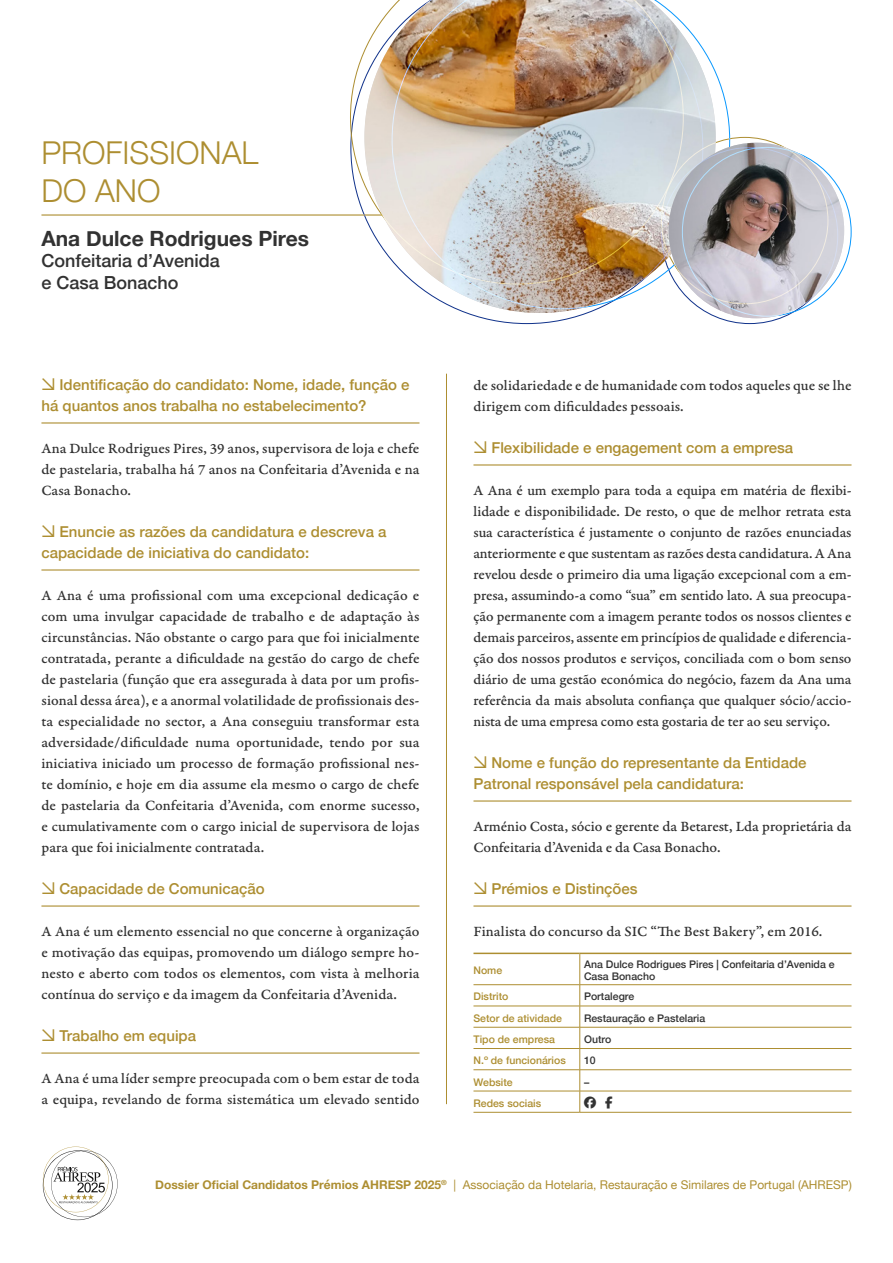
<style>
.page{position:relative;width:893px;height:1263px;background:#fff}
.page>*{position:absolute;margin:0;border:0;box-sizing:border-box;transform-origin:0 0}
.t1{font:300 31.5px/37.8px "Helvetica Neue";color:#ad8e31}
.t2{font:700 21px "Helvetica Neue";color:#323232}
.t3{font:500 18px/21.6px "Helvetica Neue";color:#323232}
.t4{font:15px/21px "Garamond Premr Pro Med Capt";color:#323232;text-align:justify}
.t5{font:500 15px/21px "Helvetica Neue";color:#ad8e31}
.t6{font:12px "Helvetica Neue";color:#ad8e31}
.t7{font:500 10.5px/12.6px "Helvetica Neue";color:#323232}
.t8{font:500 10.5px "Helvetica Neue";color:#ad8e31}
.s1{font-family:"Cooper Hewitt"}
.s2{font-weight:700}
</style>
<div class="page">
<svg style="left:43px;top:1147px;width:75px;height:73px"></svg>
<hr style="left:473px;top:464px;width:378px;height:1px;background:#ad8e31">
<hr style="left:473px;top:800px;width:378px;height:1px;background:#ad8e31">
<hr style="left:473px;top:905px;width:378px;height:1px;background:#ad8e31">
<hr style="left:41px;top:422px;width:378px;height:1px;background:#ad8e31">
<hr style="left:41px;top:569px;width:378px;height:1px;background:#ad8e31">
<hr style="left:41px;top:905px;width:378px;height:1px;background:#ad8e31">
<hr style="left:41px;top:1052px;width:378px;height:1px;background:#ad8e31">
<hr style="left:41px;top:214px;width:409px;height:2px;background:#ad8e31">
<hr style="left:580px;top:954px;width:1px;height:30px;background:#ad8e31">
<hr style="left:473px;top:984px;width:107px;height:1px;background:#ad8e31">
<hr style="left:580px;top:984px;width:271px;height:1px;background:#ad8e31">
<hr style="left:473px;top:1006px;width:107px;height:1px;background:#ad8e31">
<hr style="left:580px;top:1006px;width:271px;height:1px;background:#ad8e31">
<hr style="left:473px;top:1027px;width:107px;height:1px;background:#ad8e31">
<hr style="left:580px;top:1027px;width:271px;height:1px;background:#ad8e31">
<hr style="left:473px;top:1048px;width:107px;height:1px;background:#ad8e31">
<hr style="left:580px;top:1048px;width:271px;height:1px;background:#ad8e31">
<hr style="left:473px;top:1069px;width:107px;height:1px;background:#ad8e31">
<hr style="left:580px;top:1069px;width:271px;height:1px;background:#ad8e31">
<hr style="left:473px;top:1091px;width:107px;height:1px;background:#ad8e31">
<hr style="left:580px;top:1091px;width:271px;height:1px;background:#ad8e31">
<hr style="left:473px;top:1112px;width:107px;height:1px;background:#ad8e31">
<hr style="left:580px;top:1112px;width:271px;height:1px;background:#ad8e31">
<hr style="left:473px;top:952px;width:107px;height:2px;background:#ad8e31">
<hr style="left:580px;top:952px;width:271px;height:2px;background:#ad8e31">
<svg style="left:455px;top:309px;width:248px;height:15px"></svg>
<svg style="left:350px;top:7px;width:42px;height:254px"></svg>
<img style="left:392px;top:0;width:338px;height:309px">
<img style="left:668px;top:143px;width:176px;height:175px;border-radius:88px">
<hr style="left:446px;top:374px;width:1px;height:730px;background:#ad8e31">
<svg style="left:580px;top:985px;width:16px;height:127px"></svg>
<p class="t1" style="left:41px;top:131px;width:219px">PROFISSIONAL<br>DO ANO</p>
<p class="t2" style="left:41px;top:222px;width:269px">Ana Dulce Rodrigues Pires</p>
<p class="t3" style="left:41px;top:249px;width:180px">Confeitaria d’Avenida e Casa Bonacho</p>
<p class="t5" style="left:41px;top:373px;width:370px"><span class="s1">↘</span> Identificação do candidato: Nome, idade, função e há quantos anos trabalha no estabelecimento?</p>
<p class="t4" style="left:41px;top:438px;width:379px">Ana Dulce Rodrigues Pires, 39 anos, supervisora de loja e chefe de pastelaria, trabalha há 7 anos na Confeitaria d’Avenida e na Casa Bonacho.</p>
<p class="t5" style="left:41px;top:520px;width:347px"><span class="s1">↘</span> Enuncie as razões da candidatura e descreva a capacidade de iniciativa do candidato:</p>
<p class="t4" style="left:41px;top:585px;width:380px">A Ana é uma profissional com uma excepcional dedicação e com uma invulgar capacidade de trabalho e de adaptação às circunstâncias. Não obstante o cargo para que foi inicialmente contratada, perante a dificuldade na gestão do cargo de chefe de pastelaria (função que era assegurada à data por um profis&shy;sional dessa área), e a anormal volatilidade de profissionais des&shy;ta especialidade no sector, a Ana conseguiu transformar esta adversidade/dificuldade numa oportunidade, tendo por sua iniciativa iniciado um processo de formação profissional nes&shy;te domínio, e hoje em dia assume ela mesmo o cargo de chefe de pastelaria da Confeitaria d’Avenida, com enorme sucesso, e cumulativamente com o cargo inicial de supervisora de lojas para que foi inicialmente contratada.</p>
<p class="t5" style="left:41px;top:877px;width:225px"><span class="s1">↘</span> Capacidade de Comunicação</p>
<p class="t4" style="left:41px;top:921px;width:380px">A Ana é um elemento essencial no que concerne à organização e motivação das equipas, promovendo um diálogo sempre ho&shy;nesto e aberto com todos os elementos, com vista à melhoria contínua do serviço e da imagem da Confeitaria d’Avenida.</p>
<p class="t5" style="left:41px;top:1024px;width:156px"><span class="s1">↘</span> Trabalho em equipa</p>
<p class="t4" style="left:41px;top:1068px;width:380px">A Ana é uma líder sempre preocupada com o bem estar de toda a equipa, revelando de forma sistemática um elevado sentido</p>
<p class="t4" style="left:473px;top:375px;width:380px">de solidariedade e de humanidade com todos aqueles que se lhe dirigem com dificuldades pessoais.</p>
<p class="t5" style="left:473px;top:436px;width:321px"><span class="s1">↘</span> Flexibilidade e engagement com a empresa</p>
<p class="t4" style="left:473px;top:480px;width:380px">A Ana é um exemplo para toda a equipa em matéria de flexibi&shy;lidade e disponibilidade. De resto, o que de melhor retrata esta sua característica é justamente o conjunto de razões enunciadas anteriormente e que sustentam as razões desta candidatura. A Ana revelou desde o primeiro dia uma ligação excepcional com a em&shy;presa, assumindo-a como “sua” em sentido lato. A sua preocupa&shy;ção permanente com a imagem perante todos os nossos clientes e demais parceiros, assente em princípios de qualidade e diferencia&shy;ção dos nossos produtos e serviços, conciliada com o bom senso diário de uma gestão económica do negócio, fazem da Ana uma referência da mais absoluta confiança que qualquer sócio/accio&shy;nista de uma empresa como esta gostaria de ter ao seu serviço.</p>
<p class="t5" style="left:473px;top:751px;width:335px"><span class="s1">↘</span> Nome e função do representante da Entidade<br>Patronal responsável pela candidatura:</p>
<p class="t4" style="left:473px;top:816px;width:379px">Arménio Costa, sócio e gerente da Betarest, Lda proprietária da<br>Confeitaria d’Avenida e da Casa Bonacho.</p>
<p class="t5" style="left:473px;top:877px;width:166px"><span class="s1">↘</span> Prémios e Distinções</p>
<p class="t4" style="left:473px;top:921px;width:350px">Finalista do concurso da SIC “The Best Bakery”, em 2016.</p>
<p class="t8" style="left:473px;top:962px;width:30px">Nome</p>
<p class="t7" style="left:584px;top:957px;width:252px">Ana Dulce Rodrigues Pires | Confeitaria d’Avenida e<br>Casa Bonacho</p>
<p class="t8" style="left:473px;top:988px;width:37px">Distrito</p>
<p class="t7" style="left:584px;top:989px;width:52px">Portalegre</p>
<p class="t8" style="left:473px;top:1009px;width:90px">Setor de atividade</p>
<p class="t7" style="left:584px;top:1011px;width:123px">Restauração e Pastelaria</p>
<p class="t8" style="left:473px;top:1031px;width:83px">Tipo de empresa</p>
<p class="t7" style="left:584px;top:1032px;width:29px">Outro</p>
<p class="t8" style="left:473px;top:1052px;width:94px">N.º de funcionários</p>
<p class="t7" style="left:584px;top:1053px;width:13px">10</p>
<p class="t8" style="left:473px;top:1073px;width:41px">Website</p>
<p class="t7" style="left:584px;top:1074px;width:7px">–</p>
<p class="t8" style="left:473px;top:1094px;width:69px">Redes sociais</p>
<p class="t6" style="left:155px;top:1176px;width:698px"><span class="s2">Dossier Oficial Candidatos Prémios AHRESP 2025</span><sup>®</sup> | Associação da Hotelaria, Restauração e Similares de Portugal (AHRESP)</p>
</div>
